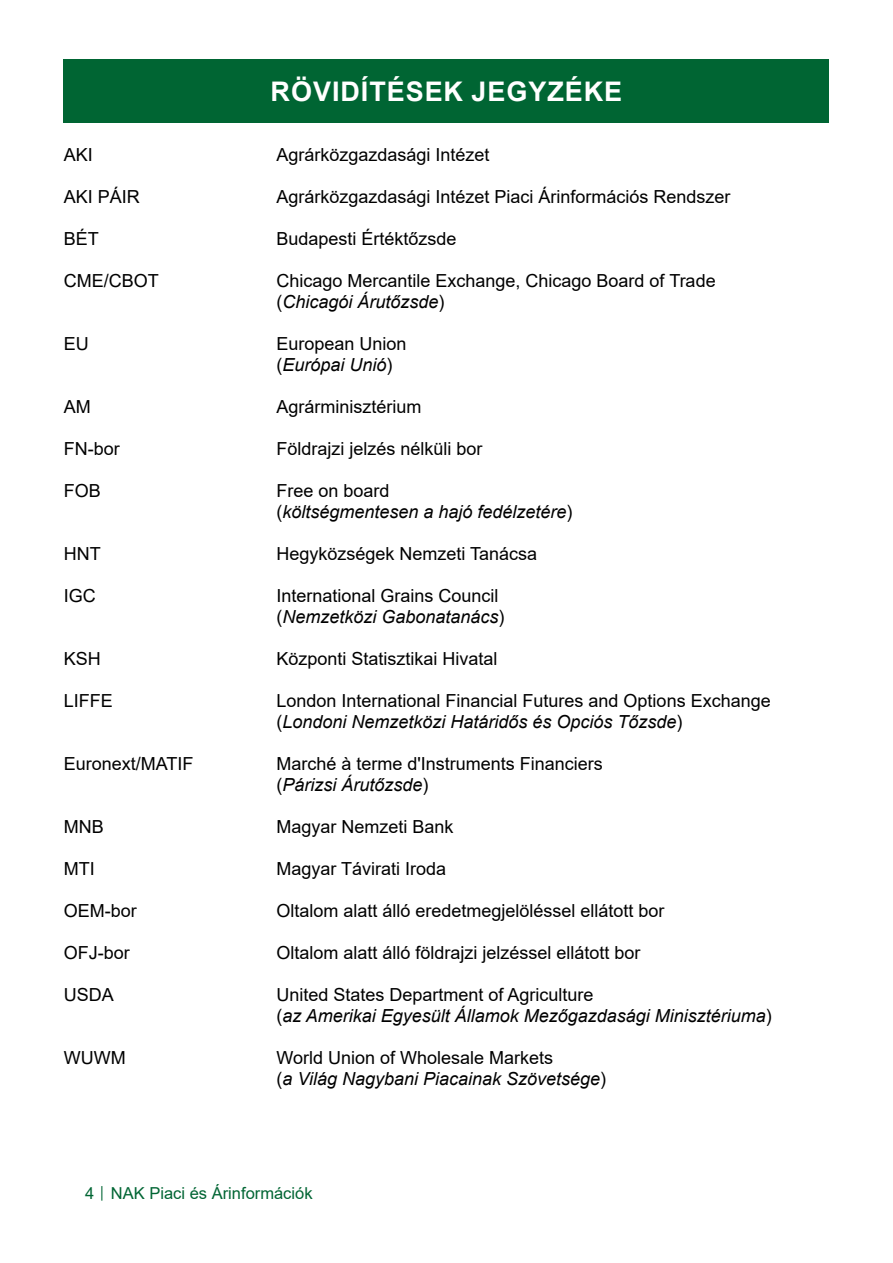
<style>
.page{position:relative;width:893px;height:1263px;background:#fff}
.page>*{position:absolute;margin:0;border:0;box-sizing:border-box;transform-origin:0 0}
.t1{font:700 27px "Arial";letter-spacing:.035em;color:#fff}
.t2{font:18px/21px "Arial";color:#000}
.t3{font:italic 18px/21px "Arial";color:#000}
.t4{font:16.5px "Arial";color:#006533}
.s1{font-style:italic}
.s2{font-style:normal}
.s3{font-size:12px}
</style>
<div class="page">
<div style="left:64px;top:60px;width:765px;height:63px;background:#006533"></div>
<h1 class="t1" style="left:271px;top:73px;width:353px">RÖVIDÍTÉSEK JEGYZÉKE</h1>
<p class="t2" style="left:64px;top:144px;width:31px">AKI</p>
<p class="t2" style="left:276px;top:144px;width:215px">Agrárközgazdasági Intézet</p>
<p class="t2" style="left:64px;top:186px;width:78px">AKI PÁIR</p>
<p class="t2" style="left:276px;top:186px;width:456px">Agrárközgazdasági Intézet Piaci Árinformációs Rendszer</p>
<p class="t2" style="left:64px;top:228px;width:37px">BÉT</p>
<p class="t2" style="left:276px;top:228px;width:182px">Budapesti Értéktőzsde</p>
<p class="t2" style="left:64px;top:270px;width:97px">CME/CBOT</p>
<p class="t2" style="left:276px;top:270px;width:441px">Chicago Mercantile Exchange, Chicago Board of Trade (<span class="s1">Chicagói Árutőzsde</span>)</p>
<p class="t2" style="left:64px;top:333px;width:27px">EU</p>
<p class="t2" style="left:276px;top:333px;width:132px">European Union (<span class="s1">Európai Unió</span>)</p>
<p class="t2" style="left:64px;top:396px;width:28px">AM</p>
<p class="t2" style="left:276px;top:396px;width:147px">Agrárminisztérium</p>
<p class="t2" style="left:64px;top:438px;width:57px">FN-bor</p>
<p class="t2" style="left:276px;top:438px;width:208px">Földrajzi jelzés nélküli bor</p>
<p class="t2" style="left:64px;top:480px;width:39px">FOB</p>
<p class="t3" style="left:276px;top:481px;width:298px"><span class="s2">Free on board<br>(</span>költségmentesen a hajó fedélzetére<span class="s2">)</span></p>
<p class="t2" style="left:64px;top:543px;width:38px">HNT</p>
<p class="t2" style="left:276px;top:543px;width:262px">Hegyközségek Nemzeti Tanácsa</p>
<p class="t2" style="left:64px;top:585px;width:34px">IGC</p>
<p class="t2" style="left:276px;top:585px;width:230px">International Grains Council (<span class="s1">Nemzetközi Gabonatanács</span>)</p>
<p class="t2" style="left:64px;top:648px;width:39px">KSH</p>
<p class="t2" style="left:276px;top:648px;width:223px">Központi Statisztikai Hivatal</p>
<p class="t2" style="left:64px;top:690px;width:51px">LIFFE</p>
<p class="t2" style="left:276px;top:690px;width:496px">London International Financial Futures and Options Exchange (<span class="s1">Londoni Nemzetközi Határidős és Opciós Tőzsde</span>)</p>
<p class="t2" style="left:64px;top:753px;width:131px">Euronext/MATIF</p>
<p class="t2" style="left:276px;top:753px;width:328px">Marché à terme d'Instruments Financiers (<span class="s1">Párizsi Árutőzsde</span>)</p>
<p class="t2" style="left:64px;top:816px;width:41px">MNB</p>
<p class="t2" style="left:276px;top:816px;width:179px">Magyar Nemzeti Bank</p>
<p class="t2" style="left:64px;top:858px;width:32px">MTI</p>
<p class="t2" style="left:276px;top:858px;width:171px">Magyar Távirati Iroda</p>
<p class="t2" style="left:64px;top:900px;width:75px">OEM-bor</p>
<p class="t2" style="left:276px;top:900px;width:390px">Oltalom alatt álló eredetmegjelöléssel ellátott bor</p>
<p class="t2" style="left:64px;top:942px;width:68px">OFJ-bor</p>
<p class="t2" style="left:276px;top:942px;width:366px">Oltalom alatt álló földrajzi jelzéssel ellátott bor</p>
<p class="t2" style="left:64px;top:984px;width:52px">USDA</p>
<p class="t3" style="left:276px;top:985px;width:497px"><span class="s2">United States Department of Agriculture<br>(</span>az Amerikai Egyesült Államok Mezőgazdasági Minisztériuma<span class="s2">)</span></p>
<p class="t2" style="left:64px;top:1047px;width:63px">WUWM</p>
<p class="t3" style="left:276px;top:1048px;width:331px"><span class="s2">World Union of Wholesale Markets<br>(</span>a Világ Nagybani Piacainak Szövetsége<span class="s2">)</span></p>
<p class="t4" style="left:85px;top:1182px;width:229px">4 <span class="s3">│</span> NAK Piaci és Árinformációk</p>
</div>
